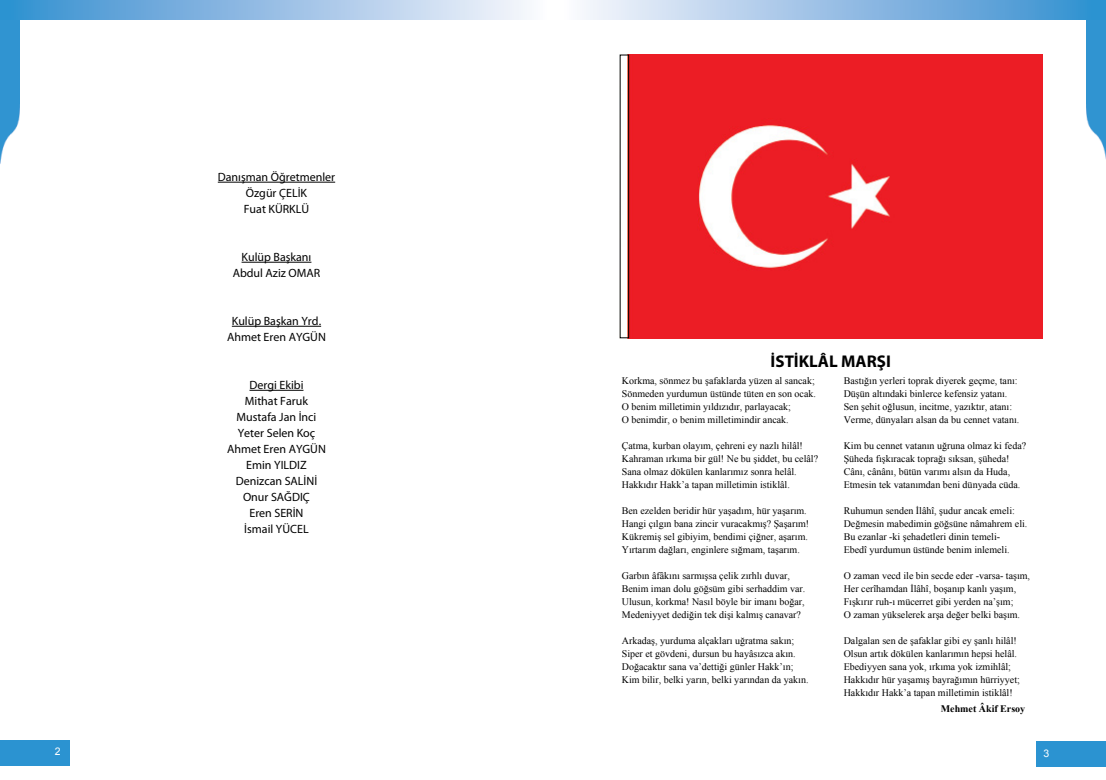
<style>
.page{position:relative;width:1106px;height:780px;background:#fff}
.page>*{position:absolute;margin:0;border:0;box-sizing:border-box;transform-origin:0 0}
.t1{font:700 17px "Myriad Pro";color:#000}
.t2{font:12px/16px "Myriad Pro";color:#000;text-align:center}
.t3{font:10.5px "Arial";color:#fff}
.t4{font:10px/13px "Times New Roman";color:#000}
.t5{font:700 10px "Times New Roman";color:#000}
</style>
<div class="page">
<div style="left:1036px;top:741px;width:70px;height:25px;background:#2b93d1"></div>
<img style="left:1086px;top:19px;width:20px;height:140px">
<div style="left:553px;top:0;width:553px;height:19px;background:linear-gradient(to right,#fff9fd,#318bcf)"></div>
<div style="left:0;top:740px;width:70px;height:25px;background:#2b93d1"></div>
<img style="left:0;top:19px;width:19px;height:145px">
<div style="left:0;top:0;width:553px;height:19px;background:linear-gradient(to right,#328ccf,#fff8fd)"></div>
<hr style="left:218px;top:182px;width:117px;height:1px;background:#000">
<hr style="left:241px;top:262px;width:70px;height:1px;background:#000">
<hr style="left:232px;top:326px;width:89px;height:1px;background:#000">
<hr style="left:249px;top:390px;width:54px;height:1px;background:#000">
<img style="left:629px;top:55px;width:413px;height:283px">
<div style="left:619px;top:54px;width:10px;height:284px;border:1px solid #000"></div>
<p class="t2" style="left:218px;top:169px;width:119px">Danışman Öğretmenler<br>Özgür ÇELİK<br>Fuat KÜRKLÜ</p>
<p class="t2" style="left:233px;top:249px;width:89px">Kulüp Başkanı<br>Abdul Aziz OMAR</p>
<p class="t2" style="left:227px;top:313px;width:100px">Kulüp Başkan Yrd.<br>Ahmet Eren AYGÜN</p>
<p class="t2" style="left:227px;top:377px;width:100px">Dergi Ekibi<br>Mithat Faruk<br>Mustafa Jan İnci<br>Yeter Selen Koç<br>Ahmet Eren AYGÜN<br>Emin YILDIZ<br>Denizcan SALİNİ<br>Onur SAĞDIÇ<br>Eren SERİN<br>İsmail YÜCEL</p>
<p class="t4" style="left:843px;top:374px;width:177px">Bastığın yerleri toprak diyerek geçme, tanı:<br>Düşün altındaki binlerce kefensiz yatanı.<br>Sen şehit oğlusun, incitme, yazıktır, atanı:<br>Verme, dünyaları alsan da bu cennet vatanı.</p>
<h1 class="t1" style="left:770px;top:350px;width:122px">İSTİKLÂL MARŞI</h1>
<p class="t4" style="left:622px;top:374px;width:196px">Korkma, sönmez bu şafaklarda yüzen al sancak; Sönmeden yurdumun üstünde tüten en son ocak.<br>O benim milletimin yıldızıdır, parlayacak;<br>O benimdir, o benim milletimindir ancak.</p>
<p class="t4" style="left:622px;top:439px;width:198px">Çatma, kurban olayım, çehreni ey nazlı hilâl!<br>Kahraman ırkıma bir gül! Ne bu şiddet, bu celâl?<br>Sana olmaz dökülen kanlarımız sonra helâl.<br>Hakkıdır Hakk’a tapan milletimin istiklâl.</p>
<p class="t4" style="left:622px;top:504px;width:189px">Ben ezelden beridir hür yaşadım, hür yaşarım.<br>Hangi çılgın bana zincir vuracakmış? Şaşarım!<br>Kükremiş sel gibiyim, bendimi çiğner, aşarım.<br>Yırtarım dağları, enginlere sığmam, taşarım.</p>
<p class="t4" style="left:622px;top:569px;width:185px">Garbın âfâkını sarmışsa çelik zırhlı duvar, Benim iman dolu göğsüm gibi serhaddim var.<br>Ulusun, korkma! Nasıl böyle bir imanı boğar, Medeniyyet dediğin tek dişi kalmış canavar?</p>
<p class="t4" style="left:622px;top:634px;width:188px">Arkadaş, yurduma alçakları uğratma sakın; Siper et gövdeni, dursun bu hayâsızca akın.<br>Doğacaktır sana va’dettiği günler Hakk’ın; Kim bilir, belki yarın, belki yarından da yakın.</p>
<p class="t4" style="left:843px;top:439px;width:184px">Kim bu cennet vatanın uğruna olmaz ki feda?<br>Şüheda fışkıracak toprağı sıksan, şüheda!<br>Cânı, cânânı, bütün varımı alsın da Huda, Etmesin tek vatanımdan beni dünyada cüda.</p>
<p class="t4" style="left:843px;top:504px;width:185px">Ruhumun senden İlâhî, şudur ancak emeli:<br>Değmesin mabedimin göğsüne nâmahrem eli.<br>Bu ezanlar -ki şehadetleri dinin temeli-<br>Ebedî yurdumun üstünde benim inlemeli.</p>
<p class="t4" style="left:843px;top:569px;width:188px">O zaman vecd ile bin secde eder -varsa- taşım, Her cerîhamdan İlâhî, boşanıp kanlı yaşım, Fışkırır ruh-ı mücerret gibi yerden na’şım;<br>O zaman yükselerek arşa değer belki başım.</p>
<p class="t4" style="left:843px;top:634px;width:178px">Dalgalan sen de şafaklar gibi ey şanlı hilâl!<br>Olsun artık dökülen kanlarımın hepsi helâl.<br>Ebediyyen sana yok, ırkıma yok izmihlâl; Hakkıdır hür yaşamış bayrağımın hürriyyet; Hakkıdır Hakk’a tapan milletimin istiklâl!</p>
<p class="t5" style="left:940px;top:701px;width:86px">Mehmet Âkif Ersoy</p>
<p class="t3" style="left:55px;top:744px;width:7px">2</p>
<p class="t3" style="left:1043px;top:746px;width:7px">3</p>
</div>
